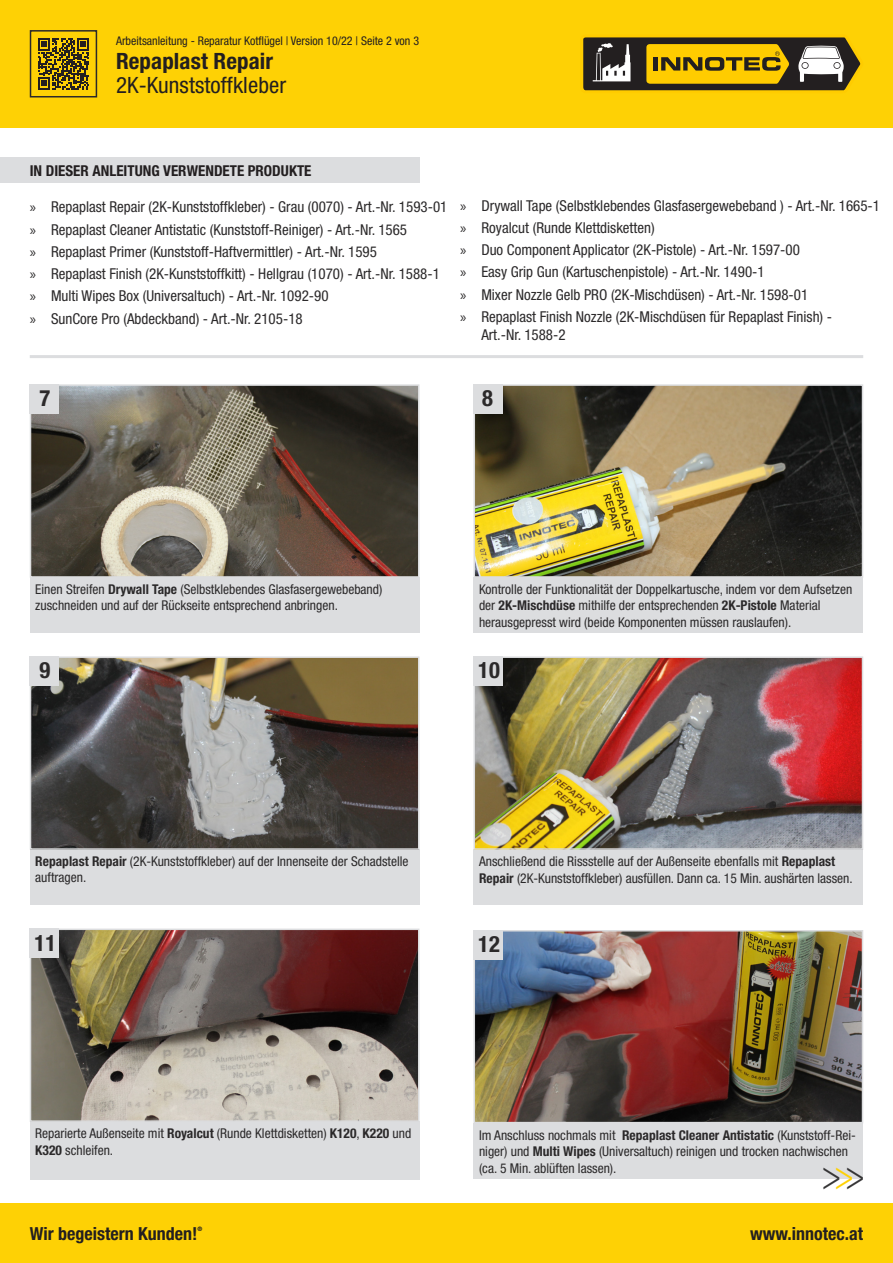
<style>
.page{position:relative;width:893px;height:1263px;background:#fff}
.page>*{position:absolute;margin:0;border:0;box-sizing:border-box;transform-origin:0 0}
.t1{font:300 condensed 41.55px "Helvetica Neue";color:#363536;scale:.75 1}
.t2{font:condensed 22.5px "Helvetica Neue";letter-spacing:.005em;color:#231f20}
.t3{font:700 condensed 22.5px "Helvetica Neue";letter-spacing:.005em;color:#231f20}
.t4{font:700 condensed 22.5px "Helvetica Neue";color:#2b292a}
.t5{font:700 condensed 18px "Helvetica Neue";color:#231f20}
.t6{font:condensed 15px/22.2px "Helvetica Neue";color:#2b292a}
.t7{font:700 condensed 15px "Helvetica Neue";color:#231f20}
.t8{font:condensed 13.5px/16.5px "Helvetica Neue";color:#2b292a}
.t9{font:condensed 12px "Helvetica Neue";color:#231f20}
.t10{font:700 condensed 6.15px "Helvetica Neue";color:#231f20}
.s1{font-family:"Myriad Pro";font-stretch:normal}
.s2{font-weight:700}
.s3{color:#fed105}
</style>
<div class="page">
<div style="left:0;top:1203px;width:893px;height:60px;background:#fed105"></div>
<div style="left:0;top:0;width:893px;height:128px;background:#fed105"></div>
<svg style="left:583px;top:37px;width:278px;height:54px"></svg>
<div style="left:0;top:157px;width:419px;height:26px;background:#dcdddf"></div>
<hr style="left:30px;top:355px;width:833px;height:3px;background:#dcdddf">
<svg style="left:38px;top:38px;width:51px;height:52px"></svg>
<div style="left:30px;top:30px;width:67px;height:67px;border:2px solid #2b292a"></div>
<img style="left:477px;top:387px;width:383px;height:188px">
<div style="left:474px;top:384px;width:389px;height:194px;border:2px solid #dcdddf"></div>
<div style="left:474px;top:578px;width:389px;height:55px;background:#dcdddf"></div>
<div style="left:474px;top:384px;width:29px;height:29px;background:#dcdddf"></div>
<div style="left:30px;top:850px;width:389px;height:55px;background:#dcdddf"></div>
<img style="left:33px;top:659px;width:383px;height:188px">
<div style="left:30px;top:656px;width:389px;height:194px;border:2px solid #dcdddf"></div>
<div style="left:30px;top:656px;width:29px;height:29px;background:#dcdddf"></div>
<div style="left:474px;top:850px;width:389px;height:55px;background:#dcdddf"></div>
<img style="left:477px;top:659px;width:383px;height:188px">
<div style="left:474px;top:656px;width:389px;height:194px;border:2px solid #dcdddf"></div>
<div style="left:474px;top:656px;width:29px;height:29px;background:#dcdddf"></div>
<div style="left:474px;top:1123px;width:389px;height:55px;background:#dcdddf"></div>
<img style="left:477px;top:933px;width:383px;height:187px">
<div style="left:474px;top:930px;width:389px;height:193px;border:2px solid #dcdddf"></div>
<div style="left:474px;top:930px;width:29px;height:29px;background:#dcdddf"></div>
<div style="left:30px;top:1122px;width:389px;height:58px;background:#dcdddf"></div>
<img style="left:33px;top:931px;width:383px;height:188px">
<div style="left:30px;top:928px;width:389px;height:194px;border:2px solid #dcdddf"></div>
<div style="left:30px;top:928px;width:29px;height:29px;background:#dcdddf"></div>
<div style="left:30px;top:578px;width:389px;height:55px;background:#dcdddf"></div>
<img style="left:33px;top:387px;width:383px;height:188px">
<div style="left:30px;top:384px;width:389px;height:194px;border:2px solid #dcdddf"></div>
<div style="left:30px;top:384px;width:29px;height:29px;background:#dcdddf"></div>
<p class="t9" style="left:116px;top:34px;width:305px">Arbeitsanleitung - Reparatur Kotflügel | Version 10/22 | Seite 2 von 3</p>
<h2 class="t3" style="left:116px;top:47px;width:159px">Repaplast Repair</h2>
<h2 class="t2" style="left:116px;top:72px;width:172px">2K-Kunststoffkleber</h2>
<p class="t7" style="left:30px;top:161px;width:283px">IN DIESER ANLEITUNG VERWENDETE PRODUKTE</p>
<p class="t6" style="left:30px;top:196px;width:419px"><span class="s1">»</span> Repaplast Repair (2K-Kunststoffkleber) - Grau (0070) - Art.-Nr. 1593-01 <span class="s1">»</span> Repaplast Cleaner Antistatic (Kunststoff-Reiniger) - Art.-Nr. 1565<br><span class="s1">»</span> Repaplast Primer (Kunststoff-Haftvermittler) - Art.-Nr. 1595<br><span class="s1">»</span> Repaplast Finish (2K-Kunststoffkitt) - Hellgrau (1070) - Art.-Nr. 1588-1 <span class="s1">»</span> Multi Wipes Box (Universaltuch) - Art.-Nr. 1092-90<br><span class="s1">»</span> SunCore Pro (Abdeckband) - Art.-Nr. 2105-18</p>
<p class="t6" style="left:460px;top:194px;width:421px"><span class="s1">»</span> Drywall Tape (Selbstklebendes Glasfasergewebeband ) - Art.-Nr. 1665-1 <span class="s1">»</span> Royalcut (Runde Klettdisketten)<br><span class="s1">»</span> Duo Component Applicator (2K-Pistole) - Art.-Nr. 1597-00<br><span class="s1">»</span> Easy Grip Gun (Kartuschenpistole) - Art.-Nr. 1490-1<br><span class="s1">»</span> Mixer Nozzle Gelb PRO (2K-Mischdüsen) - Art.-Nr. 1598-01<br><span class="s1">»</span> Repaplast Finish Nozzle (2K-Mischdüsen für Repaplast Finish) -</p>
<p class="t6" style="left:481px;top:323px;width:86px">Art.-Nr. 1588-2</p>
<h2 class="t4" style="left:40px;top:385px;width:12px">7</h2>
<h2 class="t4" style="left:482px;top:385px;width:12px">8</h2>
<p class="t8" style="left:35px;top:581px;width:349px">Einen Streifen <span class="s2">Drywall Tape</span> (Selbstklebendes Glasfasergewebeband) zuschneiden und auf der Rückseite entsprechend anbringen.</p>
<p class="t8" style="left:479px;top:581px;width:375px">Kontrolle der Funktionalität der Doppelkartusche, indem vor dem Aufsetzen der <span class="s2">2K-Mischdüse</span> mithilfe der entsprechenden <span class="s2">2K-Pistole</span> Material herausgepresst wird (beide Komponenten müssen rauslaufen).</p>
<h2 class="t4" style="left:40px;top:657px;width:12px">9</h2>
<h2 class="t4" style="left:478px;top:657px;width:23px">10</h2>
<p class="t8" style="left:35px;top:853px;width:375px"><span class="s2">Repaplast Repair</span> (2K-Kunststoffkleber) auf der Innenseite der Schadstelle auftragen.</p>
<h2 class="t4" style="left:35px;top:929px;width:23px">11</h2>
<p class="t8" style="left:479px;top:853px;width:375px">Anschließend die Rissstelle auf der Außenseite ebenfalls mit <span class="s2">Repaplast<br>Repair</span> (2K-Kunststoffkleber) ausfüllen. Dann ca. 15 Min. aushärten lassen.</p>
<h2 class="t4" style="left:478px;top:930px;width:23px">12</h2>
<p class="t8" style="left:35px;top:1125px;width:377px">Reparierte Außenseite mit <span class="s2">Royalcut</span> (Runde Klettdisketten) <span class="s2">K120</span>, <span class="s2">K220</span> und<br><span class="s2">K320</span> schleifen.</p>
<p class="t8" style="left:479px;top:1126px;width:378px">Im Anschluss nochmals mit <span class="s2">Repaplast Cleaner Antistatic</span> (Kunststoff-Rei&shy;niger) und <span class="s2">Multi Wipes</span> (Universaltuch) reinigen und trocken nachwischen (ca. 5 Min. ablüften lassen).</p>
<h1 class="t1" style="left:822px;top:1150px;width:58px">&gt;<span class="s3">&gt;</span>&gt;</h1>
<p class="t10" style="left:197px;top:1225px;width:6px">®</p>
<h3 class="t5" style="left:30px;top:1223px;width:169px">Wir begeistern Kunden!</h3>
<h3 class="t5" style="left:750px;top:1223px;width:114px">www.innotec.at</h3>
</div>
